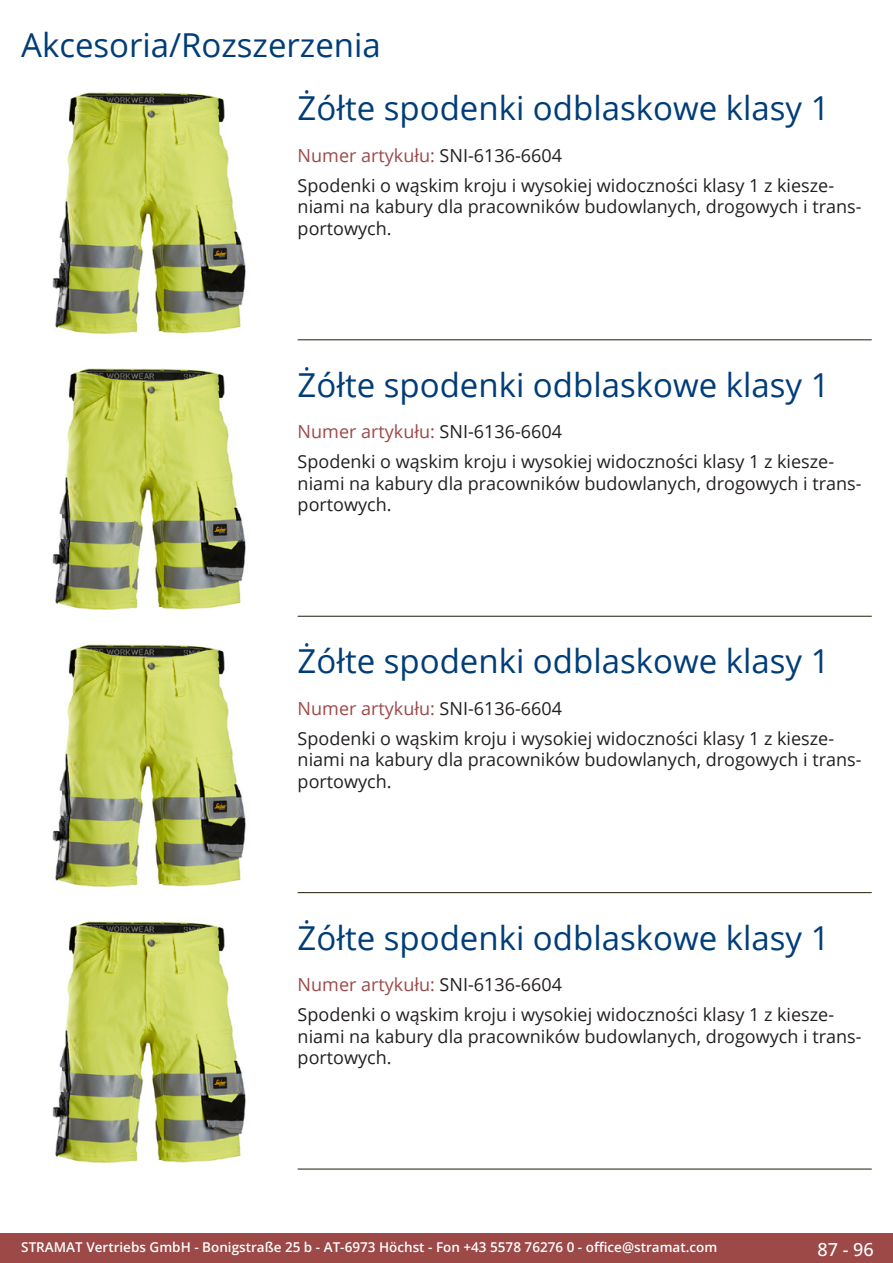
<style>
.page{position:relative;width:893px;height:1263px;background:#fff}
.page>*{position:absolute;margin:0;border:0;box-sizing:border-box;transform-origin:0 0}
.Produkttitel{font:33px "Open Sans";color:#003d78}
.RastTitel{font:33px "Open Sans";color:#003d78}
.Beschreibung_Text{font:18px/21.6px "Open Sans";color:#231f20}
.TechDaten_Überschrif{font:18px "Open Sans";color:#9c4948}
.t1{font:500 18px "Open Sans";color:#fff}
.t2{font:600 13.5px "Open Sans";color:#fff}
.s1{color:#231f20}
</style>
<div class="page">
<div style="left:0;top:1233px;width:893px;height:30px;background:#9c4948"></div>
<hr style="left:298px;top:340px;width:574px;height:1px;background:#201d08">
<hr style="left:298px;top:616px;width:574px;height:1px;background:#201d08">
<hr style="left:298px;top:892px;width:574px;height:1px;background:#201d08">
<hr style="left:298px;top:1169px;width:574px;height:1px;background:#201d08">
<img style="left:52px;top:92px;width:194px;height:242px">
<img style="left:52px;top:368px;width:194px;height:242px">
<img style="left:52px;top:644px;width:194px;height:243px">
<img style="left:52px;top:921px;width:194px;height:242px">
<p class="RastTitel" style="left:21px;top:22px;width:361px">Akcesoria/Rozszerzenia</p>
<p class="Produkttitel" style="left:298px;top:86px;width:533px">Żółte spodenki odblaskowe klasy 1</p>
<p class="TechDaten_Überschrif" style="left:298px;top:143px;width:266px">Numer artykułu: <span class="s1">SNI-6136-6604</span></p>
<p class="Beschreibung_Text" style="left:298px;top:174px;width:565px">Spodenki o wąskim kroju i wysokiej widoczności klasy 1 z kiesze&shy;niami na kabury dla pracowników budowlanych, drogowych i trans&shy;portowych.</p>
<p class="Produkttitel" style="left:298px;top:362px;width:533px">Żółte spodenki odblaskowe klasy 1</p>
<p class="TechDaten_Überschrif" style="left:298px;top:420px;width:266px">Numer artykułu: <span class="s1">SNI-6136-6604</span></p>
<p class="Beschreibung_Text" style="left:298px;top:450px;width:565px">Spodenki o wąskim kroju i wysokiej widoczności klasy 1 z kiesze&shy;niami na kabury dla pracowników budowlanych, drogowych i trans&shy;portowych.</p>
<p class="Produkttitel" style="left:298px;top:638px;width:533px">Żółte spodenki odblaskowe klasy 1</p>
<p class="TechDaten_Überschrif" style="left:298px;top:696px;width:266px">Numer artykułu: <span class="s1">SNI-6136-6604</span></p>
<p class="Beschreibung_Text" style="left:298px;top:727px;width:565px">Spodenki o wąskim kroju i wysokiej widoczności klasy 1 z kiesze&shy;niami na kabury dla pracowników budowlanych, drogowych i trans&shy;portowych.</p>
<p class="Produkttitel" style="left:298px;top:915px;width:533px">Żółte spodenki odblaskowe klasy 1</p>
<p class="TechDaten_Überschrif" style="left:298px;top:972px;width:266px">Numer artykułu: <span class="s1">SNI-6136-6604</span></p>
<p class="Beschreibung_Text" style="left:298px;top:1003px;width:565px">Spodenki o wąskim kroju i wysokiej widoczności klasy 1 z kiesze&shy;niami na kabury dla pracowników budowlanych, drogowych i trans&shy;portowych.</p>
<p class="t2" style="left:21px;top:1238px;width:698px">STRAMAT Vertriebs GmbH - Bonigstraße 25 b - AT-6973 Höchst - Fon +43 5578 76276 0 - office@stramat.com</p>
<p class="t1" style="left:817px;top:1237px;width:58px">87 - 96</p>
</div>
